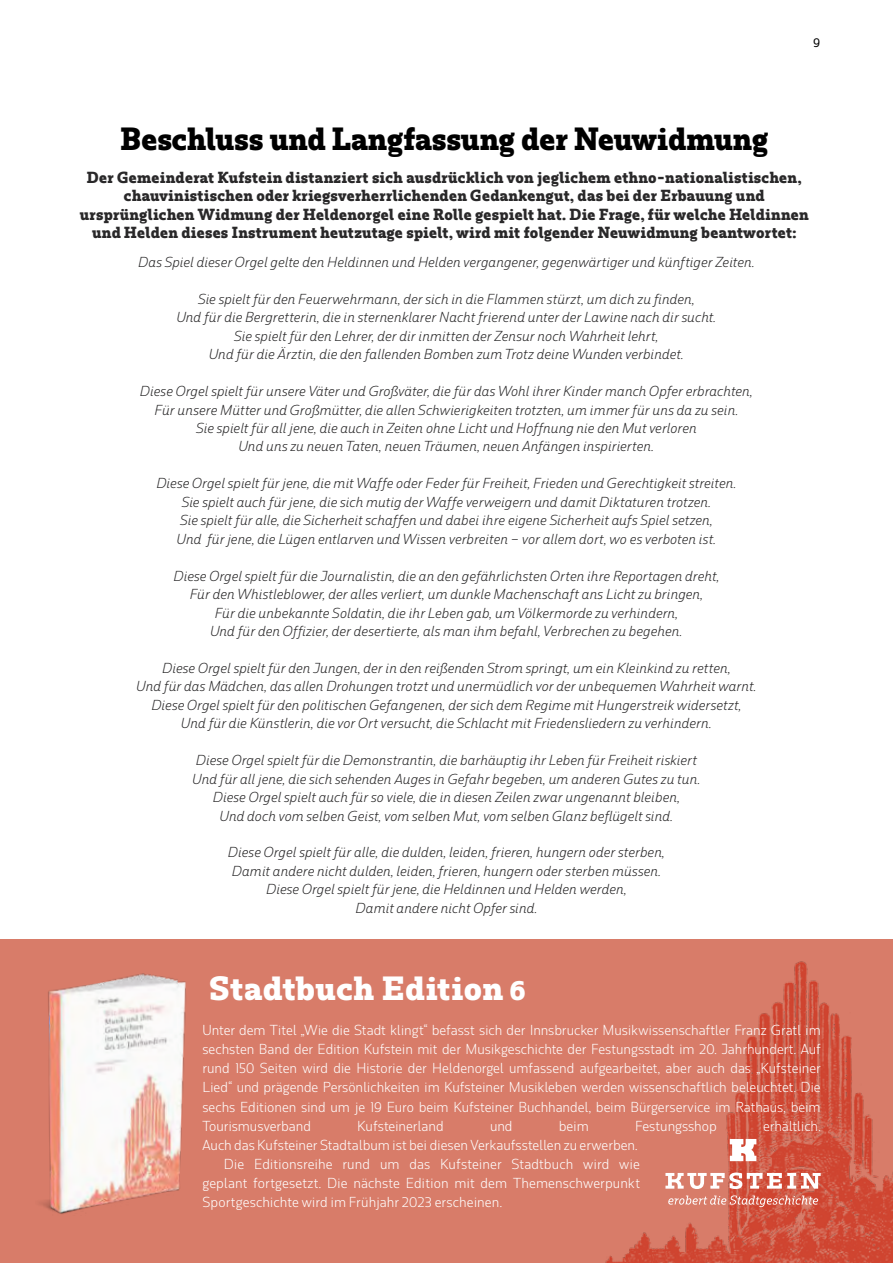
<style>
.page{position:relative;width:893px;height:1263px;background:#fff}
.page>*{position:absolute;margin:0;border:0;box-sizing:border-box;transform-origin:0 0}
.t1{font:700 31.35px "Rum Serif";letter-spacing:.01em;color:#fff}
.t2{font:700 30px "Rum Serif";letter-spacing:-.01em;color:#000}
.t3{font:700 15px/18.5px "Rum Serif";letter-spacing:.01em;color:#292829;text-align:center}
.t4{font:italic 300 13.5px/18.5px "Rum Sans";letter-spacing:.005em;color:#292829;text-align:center}
.t5{font:300 13.5px/19.2px "Rum Sans";letter-spacing:.005em;color:#fff;text-align:justify}
.t6{font:500 12px "Rum Sans";color:#000}
.s1{font-size:26.1px}
</style>
<div class="page">
<div style="left:0;top:939px;width:893px;height:324px;background:#d87c69"></div>
<img style="left:605px;top:961px;width:288px;height:302px">
<img style="left:43px;top:973px;width:143px;height:241px">
<svg style="left:665px;top:1172px;width:156px;height:17px"></svg>
<svg style="left:730px;top:1139px;width:26px;height:22px"></svg>
<svg style="left:668px;top:1195px;width:150px;height:12px"></svg>
<p class="t6" style="left:813px;top:36px;width:9px">9</p>
<h2 class="t2" style="left:120px;top:120px;width:650px">Beschluss und Langfassung der Neuwidmung</h2>
<p class="t3" style="left:80px;top:168px;width:730px">Der Gemeinderat Kufstein distanziert sich ausdrücklich von jeglichem ethno-nationalistischen, chauvinistischen oder kriegsverherrlichenden Gedankengut, das bei der Erbauung und ursprünglichen Widmung der Heldenorgel eine Rolle gespielt hat. Die Frage, für welche Heldinnen und Helden dieses Instrument heutzutage spielt, wird mit folgender Neuwidmung beantwortet:</p>
<p class="t4" style="left:138px;top:253px;width:618px">Das Spiel dieser Orgel gelte den Heldinnen und Helden vergangener, gegenwärtiger und künftiger Zeiten.</p>
<p class="t4" style="left:177px;top:289px;width:541px">Sie spielt für den Feuerwehrmann, der sich in die Flammen stürzt, um dich zu finden,<br>Und für die Bergretterin, die in sternenklarer Nacht frierend unter der Lawine nach dir sucht.<br>Sie spielt für den Lehrer, der dir inmitten der Zensur noch Wahrheit lehrt,<br>Und für die Ärztin, die den fallenden Bomben zum Trotz deine Wunden verbindet.</p>
<p class="t4" style="left:140px;top:382px;width:614px">Diese Orgel spielt für unsere Väter und Großväter, die für das Wohl ihrer Kinder manch Opfer erbrachten, Für unsere Mütter und Großmütter, die allen Schwierigkeiten trotzten, um immer für uns da zu sein.<br>Sie spielt für all jene, die auch in Zeiten ohne Licht und Hoffnung nie den Mut verloren<br>Und uns zu neuen Taten, neuen Träumen, neuen Anfängen inspirierten.</p>
<p class="t4" style="left:156px;top:474px;width:581px">Diese Orgel spielt für jene, die mit Waffe oder Feder für Freiheit, Frieden und Gerechtigkeit streiten.<br>Sie spielt auch für jene, die sich mutig der Waffe verweigern und damit Diktaturen trotzen.<br>Sie spielt für alle, die Sicherheit schaffen und dabei ihre eigene Sicherheit aufs Spiel setzen,<br>Und für jene, die Lügen entlarven und Wissen verbreiten – vor allem dort, wo es verboten ist.</p>
<p class="t4" style="left:174px;top:566px;width:547px">Diese Orgel spielt für die Journalistin, die an den gefährlichsten Orten ihre Reportagen dreht, Für den Whistleblower, der alles verliert, um dunkle Machenschaft ans Licht zu bringen,<br>Für die unbekannte Soldatin, die ihr Leben gab, um Völkermorde zu verhindern,<br>Und für den Offizier, der desertierte, als man ihm befahl, Verbrechen zu begehen.</p>
<p class="t4" style="left:137px;top:659px;width:621px">Diese Orgel spielt für den Jungen, der in den reißenden Strom springt, um ein Kleinkind zu retten,<br>Und für das Mädchen, das allen Drohungen trotzt und unermüdlich vor der unbequemen Wahrheit warnt.<br>Diese Orgel spielt für den politischen Gefangenen, der sich dem Regime mit Hungerstreik widersetzt,<br>Und für die Künstlerin, die vor Ort versucht, die Schlacht mit Friedensliedern zu verhindern.</p>
<p class="t4" style="left:192px;top:751px;width:509px">Diese Orgel spielt für die Demonstrantin, die barhäuptig ihr Leben für Freiheit riskiert Und für all jene, die sich sehenden Auges in Gefahr begeben, um anderen Gutes zu tun.<br>Diese Orgel spielt auch für so viele, die in diesen Zeilen zwar ungenannt bleiben,<br>Und doch vom selben Geist, vom selben Mut, vom selben Glanz beflügelt sind.</p>
<p class="t4" style="left:228px;top:843px;width:438px">Diese Orgel spielt für alle, die dulden, leiden, frieren, hungern oder sterben, Damit andere nicht dulden, leiden, frieren, hungern oder sterben müssen.<br>Diese Orgel spielt für jene, die Heldinnen und Helden werden,<br>Damit andere nicht Opfer sind.</p>
<h1 class="t1" style="left:208px;top:969px;width:318px">Stadtbuch Edition <span class="s1">6</span></h1>
<p class="t5" style="left:202px;top:1020px;width:620px">Unter dem Titel „Wie die Stadt klingt“ befasst sich der Innsbrucker Musikwissenschaftler Franz Gratl im sechsten Band der Edition Kufstein mit der Musikgeschichte der Festungsstadt im 20. Jahrhundert. Auf rund 150 Seiten wird die Historie der Heldenorgel umfassend aufgearbeitet, aber auch das „Kufsteiner Lied“ und prägende Persönlichkeiten im Kufsteiner Musikleben werden wissenschaftlich beleuchtet. Die sechs Editionen sind um je 19 Euro beim Kufsteiner Buchhandel, beim Bürgerservice im Rathaus, beim Tourismusverband</p>
<p class="t5" style="left:357px;top:1116px;width:88px">Kufsteinerland</p>
<p class="t5" style="left:490px;top:1116px;width:24px">und</p>
<p class="t5" style="left:559px;top:1116px;width:31px">beim</p>
<p class="t5" style="left:635px;top:1116px;width:83px">Festungsshop</p>
<p class="t5" style="left:763px;top:1116px;width:59px">erhältlich.</p>
<p class="t5" style="left:202px;top:1135px;width:437px">Auch das Kufsteiner Stadtalbum ist bei diesen Verkaufsstellen zu erwerben.</p>
<p class="t5" style="left:224px;top:1154px;width:418px">Die Editionsreihe rund um das Kufsteiner Stadtbuch wird wie</p>
<p class="t5" style="left:202px;top:1173px;width:439px">geplant fortgesetzt. Die nächste Edition mit dem Themenschwerpunkt</p>
<p class="t5" style="left:202px;top:1192px;width:301px">Sportgeschichte wird im Frühjahr 2023 erscheinen.</p>
</div>
